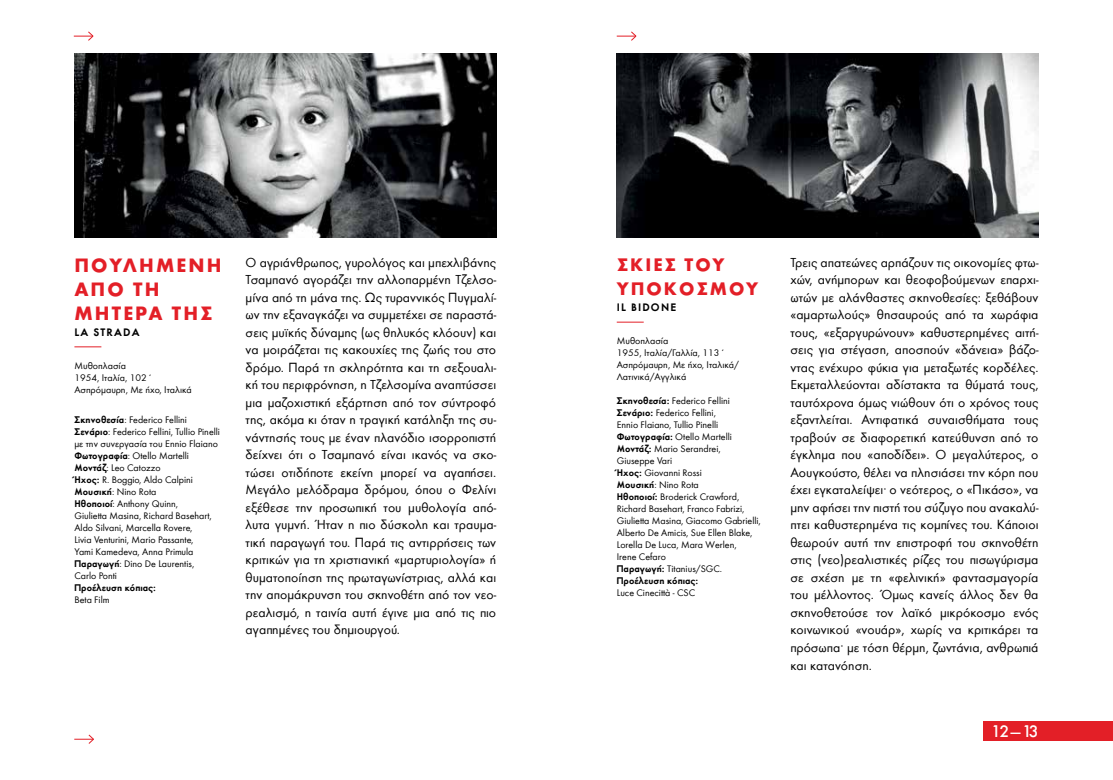
<style>
.page{position:relative;width:1113px;height:780px;background:#fff}
.page>*{position:absolute;margin:0;border:0;box-sizing:border-box;transform-origin:0 0}
.t1{font:700 20px/23.8px "Futura Greek";color:#e31f27}
.t2{font:700 18.75px/23.8px "Futura Greek";letter-spacing:.1em;color:#e31f27}
.t3{font:500 17.5px "Futura Greek";color:#fff}
.t4{font:13.75px/17.5px "Futura Greek";color:#000;text-align:justify}
.t5{font:600 11.25px "Futura Greek";letter-spacing:.1em;color:#000}
.t6{font:10px/12px "Futura Greek";color:#000}
.t7{font:600 10px "Futura Greek";color:#000}
.s1{font-weight:600}
</style>
<div class="page">
<svg style="left:74px;top:31px;width:20px;height:10px"></svg>
<svg style="left:617px;top:31px;width:20px;height:10px"></svg>
<svg style="left:74px;top:734px;width:20px;height:10px"></svg>
<img style="left:617px;top:53px;width:421px;height:184px">
<svg style="left:617px;top:322px;width:26px;height:1px"></svg>
<img style="left:74px;top:53px;width:422px;height:184px">
<svg style="left:74px;top:346px;width:27px;height:1px"></svg>
<div style="left:983px;top:721px;width:130px;height:20px;background:#e31f27"></div>
<h1 class="t1" style="left:74px;top:253px;width:18px">ΠΟΥΛΗΜΕΝΗ<br>ΑΠΟ</h1>
<h1 class="t1" style="left:74px;top:277px;width:84px;text-indent:59px">ΤΗ<br>ΜΗΤΕΡΑ</h1>
<h1 class="t1" style="left:172px;top:301px;width:27px">ΤΗΣ</h1>
<p class="t5" style="left:74px;top:325px;width:67px">LA STRADA</p>
<p class="t6" style="left:74px;top:360px;width:119px">Μυθοπλασία<br>1954, Ιταλία, 102΄<br>Ασπρόμαυρη, Με ήχο, Ιταλικά</p>
<p class="t6" style="left:74px;top:414px;width:147px"><span class="s1">ΣΚΗΝΟΘΕΣΊΑ</span>: Federico Fellini<br><span class="s1">ΣΕΝΆΡΙΟ</span>: Federico Fellini, Tullio Pinelli με την συνεργασία του Ennio Flaiano<br><span class="s1">ΦΩΤΟΓΡΑΦΊΑ</span>: Otello Martelli<br><span class="s1">ΜΟΝΤΆΖ</span>: Leo Catozzo<br><span class="s1">ΉΧΟΣ:</span> R. Boggio, Aldo Calpini<br><span class="s1">ΜΟΥΣΙΚΉ</span>: Nino Rota<br><span class="s1">ΗΘΟΠΟΙΟΊ</span>: Anthony Quinn,<br>Giulietta Masina, Richard Basehart,<br>Aldo Silvani, Marcella Rovere,<br>Livia Venturini, Mario Passante,<br>Yami Kamedeva, Anna Primula<br><span class="s1">ΠΑΡΑΓΩΓΉ</span>: Dino De Laurentis,<br>Carlo Ponti</p>
<p class="t7" style="left:74px;top:581px;width:83px">ΠΡΟΈΛΕΥΣΗ ΚΌΠΙΑΣ:</p>
<p class="t6" style="left:74px;top:594px;width:37px">Beta Film</p>
<p class="t4" style="left:246px;top:254px;width:252px">O αγριάνθρωπος, γυρολόγος και μπεχλιβάνης Τσαμπανό αγοράζει την αλλοπαρμένη Τζελσο&shy;μίνα από τη μάνα της. Ως τυραννικός Πυγμαλί&shy;ων την εξαναγκάζει να συμμετέχει σε παραστά&shy;σεις μυϊκής δύναμης (ως θηλυκός κλόουν) και να μοιράζεται τις κακουχίες της ζωής του στο δρόμο. Παρά τη σκληρότητα και τη σεξουαλι&shy;κή του περιφρόνηση, η Τζελσομίνα αναπτύσσει μια μαζοχιστική εξάρτηση από τον σύντροφό της, ακόμα κι όταν η τραγική κατάληξη της συ&shy;νάντησής τους με έναν πλανόδιο ισορροπιστή δείχνει ότι ο Τσαμπανό είναι ικανός να σκο&shy;τώσει οτιδήποτε εκείνη μπορεί να αγαπήσει.<br>Μεγάλο μελόδραμα δρόμου, όπου ο Φελίνι εξέθεσε την προσωπική του μυθολογία από&shy;λυτα γυμνή. Ήταν η πιο δύσκολη και τραυμα&shy;τική παραγωγή του. Παρά τις αντιρρήσεις των κριτικών για τη χριστιανική «μαρτυριολογία» ή θυματοποίηση της πρωταγωνίστριας, αλλά και την απομάκρυνση του σκηνοθέτη από τον νεο&shy;ρεαλισμό, η ταινία αυτή έγινε μια από τις πιο αγαπημένες του δημιουργού.</p>
<h2 class="t2" style="left:617px;top:253px;width:143px">Σκιές του υπόκοσμου</h2>
<p class="t5" style="left:617px;top:301px;width:61px">IL BIDONE</p>
<p class="t6" style="left:617px;top:335px;width:124px">Μυθοπλασία<br>1955, Ιταλία/Γαλλία, 113΄<br>Ασπρόμαυρη, Με ήχο, Ιταλικά/<br>Λατινικά/Αγγλικά</p>
<p class="t6" style="left:617px;top:395px;width:146px"><span class="s1">ΣΚΗΝΟΘΕΣΊΑ:</span> Federico Fellini<br><span class="s1">ΣΕΝΆΡΙΟ:</span> Federico Fellini,<br>Ennio Flaiano, Tullio Pinelli<br><span class="s1">ΦΩΤΟΓΡΑΦΊΑ:</span> Otello Martelli<br><span class="s1">ΜΟΝΤΆΖ:</span> Mario Serandrei,<br>Giuseppe Vari<br><span class="s1">ΉΧΟΣ:</span> Giovanni Rossi<br><span class="s1">ΜΟΥΣΙΚΉ</span>: Nino Rota<br><span class="s1">ΗΘΟΠΟΙΟΊ:</span> Broderick Crawford,<br>Richard Basehart, Franco Fabrizi,<br>Giulietta Masina, Giacomo Gabrielli,<br>Alberto De Amicis, Sue Ellen Blake,<br>Lorella De Luca, Mara Werlen,<br>Irene Cefaro<br><span class="s1">ΠΑΡΑΓΩΓΉ:</span> Titanius/SGC.<br><span class="s1">ΠΡΟΈΛΕΥΣΗ ΚΌΠΙΑΣ:</span></p>
<p class="t6" style="left:617px;top:587px;width:80px">Luce Cinecittà - CSC</p>
<p class="t4" style="left:790px;top:254px;width:250px">Τρεις απατεώνες αρπάζουν τις οικονομίες φτω&shy;χών, ανήμπορων και θεοφοβούμενων επαρχι&shy;ωτών με αλάνθαστες σκηνοθεσίες: ξεθάβουν «αμαρτωλούς» θησαυρούς από τα χωράφια τους, «εξαργυρώνουν» καθυστερημένες αιτή&shy;σεις για στέγαση, αποσπούν «δάνεια» βάζο&shy;ντας ενέχυρο φύκια για μεταξωτές κορδέλες.<br>Εκμεταλλεύονται αδίστακτα τα θύματά τους, ταυτόχρονα όμως νιώθουν ότι ο χρόνος τους εξαντλείται. Αντιφατικά συναισθήματα τους τραβούν σε διαφορετική κατεύθυνση από το έγκλημα που «αποδίδει». Ο μεγαλύτερος, ο Αουγκούστο, θέλει να πλησιάσει την κόρη που έχει εγκαταλείψει· ο νεότερος, ο «Πικάσο», να μην αφήσει την πιστή του σύζυγο που ανακαλύ&shy;πτει καθυστερημένα τις κομπίνες του. Κάποιοι θεωρούν αυτή την επιστροφή του σκηνοθέτη στις (νεο)ρεαλιστικές ρίζες του πισωγύρισμα σε σχέση με τη «φελινική» φαντασμαγορία του μέλλοντος. Όμως κανείς άλλος δεν θα σκηνοθετούσε τον λαϊκό μικρόκοσμο ενός κοινωνικού «νουάρ», χωρίς να κριτικάρει τα πρόσωπα· με τόση θέρμη, ζωντάνια, ανθρωπιά και κατανόηση.</p>
<p class="t3" style="left:1005px;top:720px;width:34px">4—5</p>
<p class="t3" style="left:991px;top:720px;width:49px">12—13</p>
</div>
